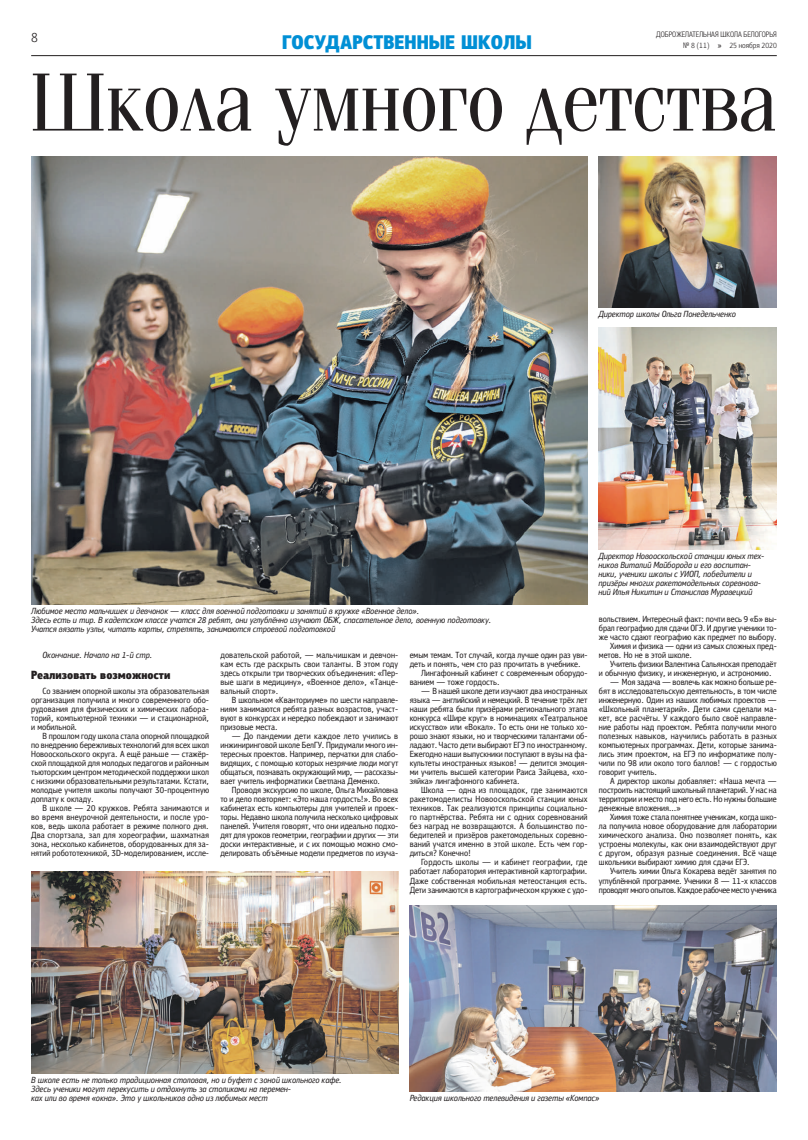
<style>
.page{position:relative;width:808px;height:1140px;background:#fff}
.page>*{position:absolute;margin:0;border:0;box-sizing:border-box;transform-origin:0 0}
.t1{font:83.8px "Free Fountain";letter-spacing:.01em;color:#231f20}
.t2{font:900 20px "Free Korocha";color:#008fd5}
.t3{font:300 14px "Free Korocha";color:#231f20}
.t4{font:900 12px "Free Korocha";color:#231f20}
.t5{font:9px/9px "Free Korocha";color:#231f20;text-align:justify}
.t6{font:italic 9px/9px "Free Korocha";letter-spacing:-.005em;color:#231f20}
.t7{font:300 8px "Free Korocha";color:#231f20}
.s1{font-weight:400}
</style>
<div class="page">
<hr style="left:31px;top:55px;width:746px;height:1px;background:#231f20">
<img style="left:599px;top:327px;width:178px;height:222px">
<img style="left:410px;top:905px;width:367px;height:186px">
<img style="left:31px;top:871px;width:367px;height:202px">
<img style="left:31px;top:156px;width:556px;height:448px">
<img style="left:598px;top:156px;width:178px;height:151px">
<h3 class="t3" style="left:31px;top:29px;width:8px">8</h3>
<p class="t7" style="left:656px;top:30px;width:122px">ДОБРОЖЕЛАТЕЛЬНАЯ ШКОЛА БЕЛОГОРЬЯ</p>
<h2 class="t2" style="left:282px;top:30px;width:251px">ГОСУДАРСТВЕННЫЕ ШКОЛЫ</h2>
<p class="t7" style="left:683px;top:40px;width:95px">№ 8 (11) <span class="s1">»</span> 25 ноября 2020</p>
<h1 class="t1" style="left:31px;top:60px;width:747px">Школа умного детства</h1>
<p class="t6" style="left:598px;top:309px;width:139px">Директор школы Ольга Понедельченко</p>
<p class="t6" style="left:31px;top:606px;width:462px">Любимое место мальчишек и девчонок — класс для военной подготовки и занятий в кружке «Военное дело».<br>Здесь есть и тир. В кадетском классе учатся 28 ребят, они углублённо изучают ОБЖ, спасательное дело, военную подготовку.<br>Учатся вязать узлы, читать карты, стрелять, занимаются строевой подготовкой</p>
<p class="t6" style="left:43px;top:651px;width:111px">Окончание. Начало на 1-й стр.</p>
<h3 class="t4" style="left:31px;top:667px;width:141px">Реализовать возможности</h3>
<p class="t5" style="left:31px;top:687px;width:179px;text-indent:11px">Со званием опорной школы эта образовательная организация получила и много современного обо&shy;рудования для физических и химических лабора&shy;торий, компьютерной техники — и стационарной, и мобильной.</p>
<p class="t5" style="left:31px;top:732px;width:180px;text-indent:11px">В прошлом году школа стала опорной площадкой по внедрению бережливых технологий для всех школ Новооскольского округа. А ещё раньше — стажёр&shy;ской площадкой для молодых педагогов и районным тьюторским центром методической поддержки школ с низкими образовательными результатами. Кстати, молодые учителя школы получают 30-процентную доплату к окладу.</p>
<p class="t5" style="left:31px;top:804px;width:179px;text-indent:11px">В школе — 20 кружков. Ребята занимаются и во время внеурочной деятельности, и после уро&shy;ков, ведь школа работает в режиме полного дня.<br>Два спортзала, зал для хореографии, шахматная зона, несколько кабинетов, оборудованных для за&shy;нятий робототехникой, 3D-моделированием, иссле-</p>
<p class="t5" style="left:220px;top:651px;width:179px">довательской работой, — мальчишкам и девчон&shy;кам есть где раскрыть свои таланты. В этом году здесь открыли три творческих объединения: «Пер&shy;вые шаги в медицину», «Военное дело», «Танце&shy;вальный спорт».</p>
<p class="t5" style="left:220px;top:696px;width:179px;text-indent:11px">В школьном «Кванториуме» по шести направле&shy;ниям занимаются ребята разных возрастов, участ&shy;вуют в конкурсах и нередко побеждают и занимают призовые места.</p>
<p class="t5" style="left:220px;top:732px;width:179px;text-indent:11px">— До пандемии дети каждое лето учились в инжиниринговой школе БелГУ. Придумали много ин&shy;тересных проектов. Например, перчатки для слабо&shy;видящих, с помощью которых незрячие люди могут общаться, познавать окружающий мир, — рассказы&shy;вает учитель информатики Светлана Деменко.</p>
<p class="t5" style="left:220px;top:786px;width:179px;text-indent:11px">Проводя экскурсию по школе, Ольга Михайловна то и дело повторяет: «Это наша гордость!». Во всех кабинетах есть компьютеры для учителей и проек&shy;торы. Недавно школа получила несколько цифровых панелей. Учителя говорят, что они идеально подхо&shy;дят для уроков геометрии, географии и других — эти доски интерактивные, и с их помощью можно смо&shy;делировать объёмные модели предметов по изуча-</p>
<p class="t5" style="left:410px;top:651px;width:179px">емым темам. Тот случай, когда лучше один раз уви-</p>
<p class="t5" style="left:410px;top:660px;width:173px">деть и понять, чем сто раз прочитать в учебнике.</p>
<p class="t5" style="left:421px;top:669px;width:168px">Лингафонный кабинет с современным оборудо-</p>
<p class="t5" style="left:410px;top:678px;width:92px">ванием — тоже гордость.</p>
<p class="t5" style="left:410px;top:687px;width:179px;text-indent:11px">— В нашей школе дети изучают два иностранных языка — английский и немецкий. В течение трёх лет наши ребята были призёрами регионального этапа конкурса «Шире круг» в номинациях «Театральное искусство» или «Вокал». То есть они не только хо&shy;рошо знают языки, но и творческими талантами об&shy;ладают. Часто дети выбирают ЕГЭ по иностранному.<br>Ежегодно наши выпускники поступают в вузы на фа&shy;культеты иностранных языков! — делится эмоция&shy;ми учитель высшей категории Раиса Зайцева, «хо&shy;зяйка» лингафонного кабинета.</p>
<p class="t5" style="left:410px;top:786px;width:179px;text-indent:11px">Школа — одна из площадок, где занимаются ракетомоделисты Новооскольской станции юных техников. Так реализуются принципы социально&shy;го партнёрства. Ребята ни с одних соревнований без наград не возвращаются. А большинство по&shy;бедителей и призёров ракетомодельных соревно&shy;ваний учатся именно в этой школе. Есть чем гор&shy;диться? Конечно!</p>
<p class="t5" style="left:410px;top:858px;width:179px;text-indent:11px">Гордость школы — и кабинет географии, где работает лаборатория интерактивной картографии.<br>Даже собственная мобильная метеостанция есть.<br>Дети занимаются в картографическом кружке с удо-</p>
<p class="t6" style="left:598px;top:552px;width:167px">Директор Новооскольской станции юных тех&shy;ников Виталий Майборода и его воспитан&shy;ники, ученики школы с УИОП, победители и призёры многих ракетомодельных соревнова&shy;ний Илья Никитин и Станислав Муравецкий</p>
<p class="t5" style="left:599px;top:615px;width:179px">вольствием. Интересный факт: почти весь 9 «Б» вы-</p>
<p class="t5" style="left:599px;top:624px;width:179px">брал географию для сдачи ОГЭ. И другие ученики то-</p>
<p class="t5" style="left:599px;top:633px;width:179px">же часто сдают географию как предмет по выбору.</p>
<p class="t5" style="left:610px;top:642px;width:168px">Химия и физика — одни из самых сложных пред-</p>
<p class="t5" style="left:599px;top:651px;width:95px">метов. Но не в этой школе.</p>
<p class="t5" style="left:610px;top:660px;width:168px">Учитель физики Валентина Сальянская преподаёт</p>
<p class="t5" style="left:599px;top:669px;width:174px">и обычную физику, и инженерную, и астрономию.</p>
<p class="t5" style="left:599px;top:678px;width:179px;text-indent:11px">— Моя задача — вовлечь как можно больше ре&shy;бят в исследовательскую деятельность, в том числе инженерную. Один из наших любимых проектов — «Школьный планетарий». Дети сами сделали ма&shy;кет, все расчёты. У каждого было своё направле&shy;ние работы над проектом. Ребята получили много полезных навыков, научились работать в разных компьютерных программах. Дети, которые занима&shy;лись этим проектом, на ЕГЭ по информатике полу&shy;чили по 98 или около того баллов! — с гордостью говорит учитель.</p>
<p class="t5" style="left:599px;top:777px;width:179px;text-indent:11px">А директор школы добавляет: «Наша мечта — построить настоящий школьный планетарий. У нас на территории и место под него есть. Но нужны большие денежные вложения…»</p>
<p class="t5" style="left:599px;top:813px;width:179px;text-indent:11px">Химия тоже стала понятнее ученикам, когда шко&shy;ла получила новое оборудование для лаборатории химического анализа. Оно позволяет понять, как устроены молекулы, как они взаимодействуют друг с другом, образуя разные соединения. Всё чаще школьники выбирают химию для сдачи ЕГЭ.</p>
<p class="t5" style="left:599px;top:867px;width:179px;text-indent:11px">Учитель химии Ольга Кокарева ведёт занятия по углублённой программе. Ученики 8 — 11-х классов проводят много опытов. Каждое рабочее место ученика</p>
<p class="t6" style="left:31px;top:1075px;width:312px">В школе есть не только традиционная столовая, но и буфет с зоной школьного кафе.<br>Здесь ученики могут перекусить и отдохнуть за столиками на перемен-<br>ках или во время «окна». Это у школьников одно из любимых мест</p>
<p class="t6" style="left:410px;top:1093px;width:191px">Редакция школьного телевидения и газеты «Компас»</p>
</div>
